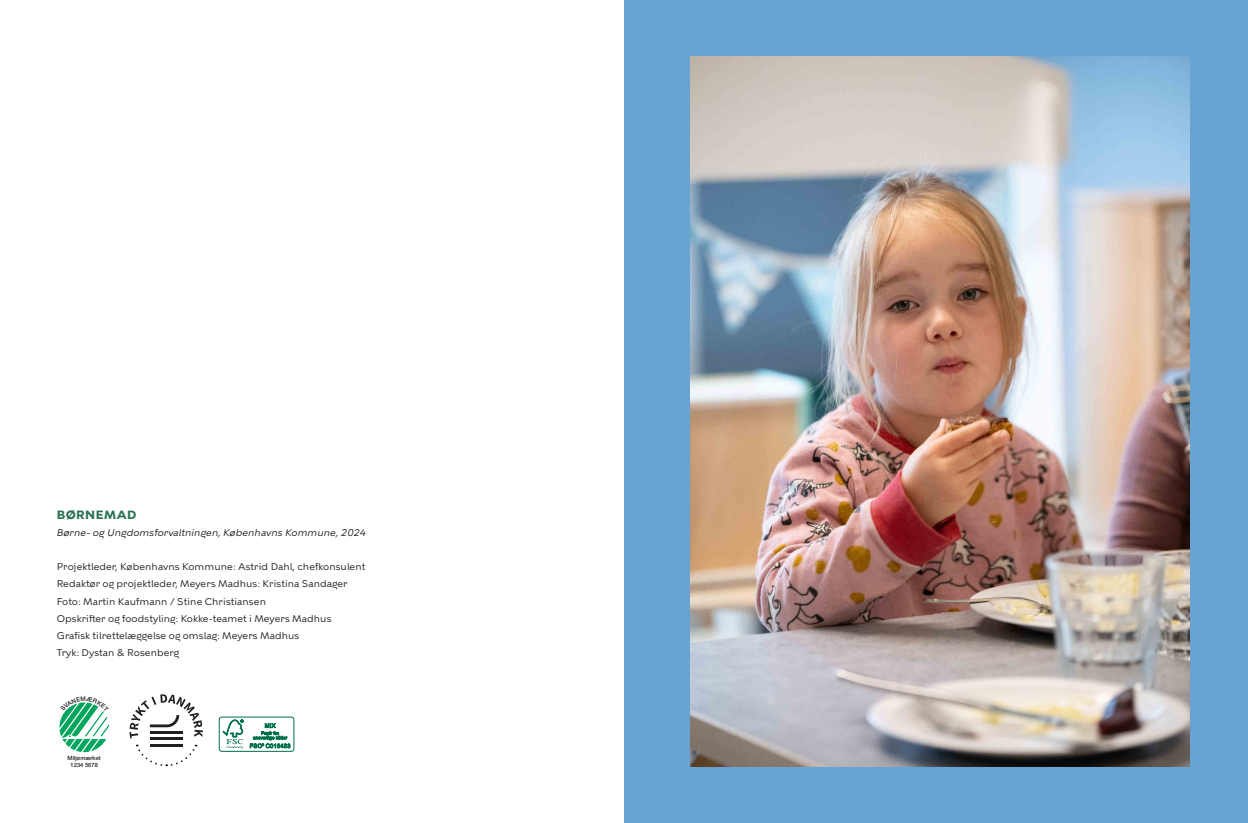
<style>
.page{position:relative;width:1248px;height:823px;background:#fff}
.page>*{position:absolute;margin:0;border:0;box-sizing:border-box;transform-origin:0 0}
.t1{font:700 12px "KBH";letter-spacing:.04em;color:#297252}
.t2{font:9.7px "KBH";letter-spacing:.01em;color:#231f20}
.t3{font:italic 9.7px "KBH";letter-spacing:.01em;color:#231f20}
.t4{font:500 5.8px/6.9px "Helvetica Neue LT Std";color:#231f20;text-align:center}
</style>
<div class="page">
<div style="left:219px;top:716px;width:75px;height:35px;border:1px solid #00704b;border-radius:3px"></div>
<svg style="left:222px;top:719px;width:21px;height:29px"></svg>
<svg style="left:250px;top:723px;width:40px;height:24px"></svg>
<svg style="left:137px;top:744px;width:60px;height:22px"></svg>
<hr style="left:150px;top:743px;width:32px;height:3px;background:#231f20">
<hr style="left:150px;top:736px;width:32px;height:3px;background:#231f20">
<svg style="left:129px;top:694px;width:74px;height:44px"></svg>
<div style="left:624px;top:0;width:623px;height:822px;background:#67a4d3"></div>
<img style="left:690px;top:57px;width:499px;height:708px">
<svg style="left:59px;top:702px;width:50px;height:49px"></svg>
<p class="t1" style="left:57px;top:507px;width:81px">BØRNEMAD</p>
<p class="t3" style="left:57px;top:526px;width:311px">Børne- og Ungdomsforvaltningen, Københavns Kommune, 2024</p>
<p class="t2" style="left:57px;top:560px;width:310px">Projektleder, Københavns Kommune: Astrid Dahl, chefkonsulent</p>
<p class="t2" style="left:57px;top:577px;width:292px">Redaktør og projektleder, Meyers Madhus: Kristina Sandager</p>
<p class="t2" style="left:57px;top:594px;width:211px">Foto: Martin Kaufmann / Stine Christiansen</p>
<p class="t2" style="left:57px;top:611px;width:276px">Opskrifter og foodstyling: Kokke-teamet i Meyers Madhus</p>
<p class="t2" style="left:57px;top:628px;width:244px">Grafisk tilrettelæggelse og omslag: Meyers Madhus</p>
<p class="t2" style="left:57px;top:645px;width:124px">Tryk: Dystan &amp; Rosenberg</p>
<p class="t4" style="left:68px;top:753px;width:35px">Miljømærket<br>1234 5678</p>
</div>
